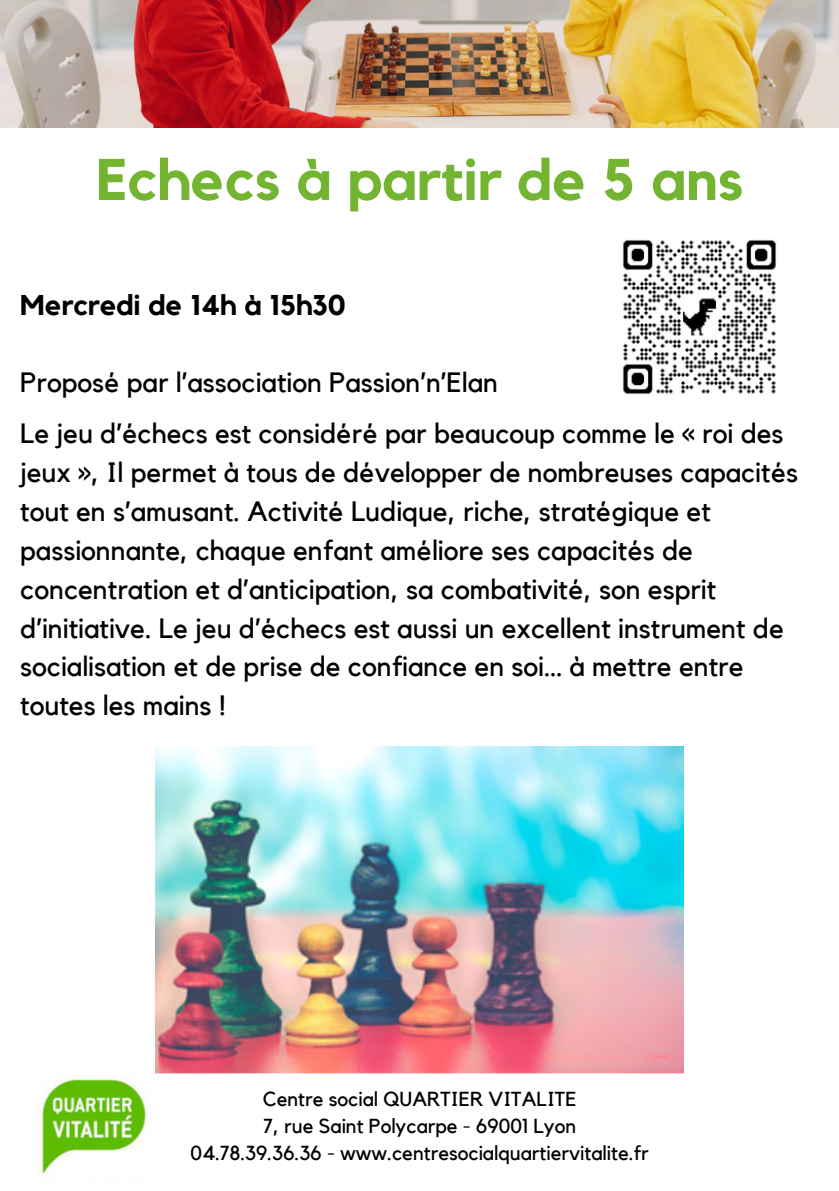
<style>
.page{position:relative;width:839px;height:1191px;background:#fff}
.page>*{position:absolute;margin:0;border:0;box-sizing:border-box;transform-origin:0 0}
.t1{font:700 58px "Kollektif";color:#73b531}
.t2{font:700 28.6px "Kollektif";color:#000}
.t3{font:27.8px/39px "Kollektif";color:#000}
.t4{font:20.2px "Kollektif";color:#000}
</style>
<div class="page">
<img style="left:37px;top:1075px;width:111px;height:101px">
<img style="left:0;top:0;width:838px;height:128px">
<img style="left:155px;top:746px;width:528px;height:328px">
<img style="left:623px;top:240px;width:153px;height:154px">
<p class="t1" style="left:96px;top:153px;width:648px">Echecs à partir de 5 ans</p>
<p class="t2" style="left:20px;top:292px;width:327px">Mercredi de 14h à 15h30</p>
<h3 class="t3" style="left:20px;top:364px;width:479px">Proposé par l’association Passion’n’Elan</h3>
<p class="t3" style="left:20px;top:415px;width:779px">Le jeu d’échecs est considéré par beaucoup comme le « roi des jeux », Il permet à tous de développer de nombreuses capacités tout en s’amusant. Activité Ludique, riche, stratégique et passionnante, chaque enfant améliore ses capacités de concentration et d’anticipation, sa combativité, son esprit d’initiative. Le jeu d’échecs est aussi un excellent instrument de socialisation et de prise de confiance en soi… à mettre entre toutes les mains !</p>
<p class="t4" style="left:263px;top:1090px;width:315px">Centre social QUARTIER VITALITE</p>
<h1 class="t4" style="left:263px;top:1117px;width:314px">7, rue Saint Polycarpe - 69001 Lyon</h1>
<p class="t4" style="left:190px;top:1144px;width:460px">04.78.39.36.36 - www.centresocialquartiervitalite.fr</p>
</div>
